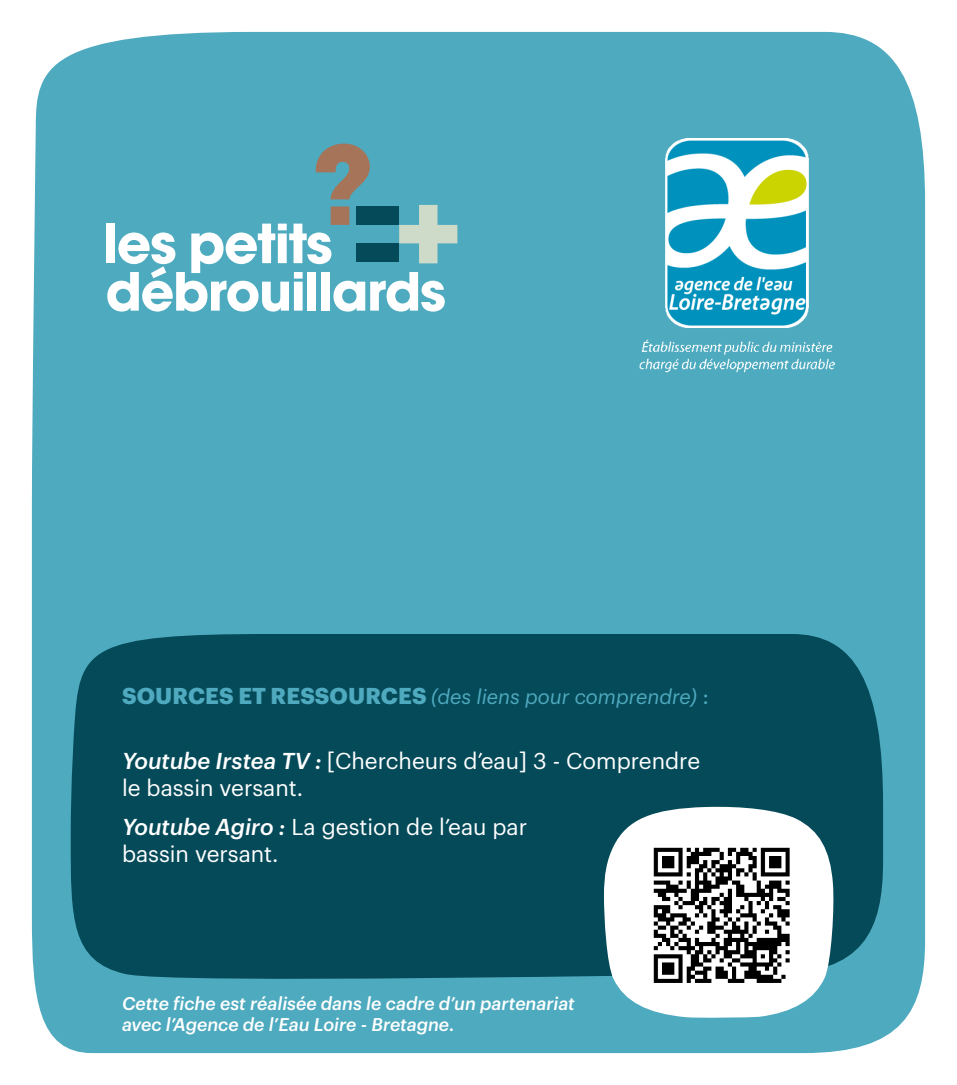
<style>
.page{position:relative;width:957px;height:1085px;background:#fff}
.page>*{position:absolute;margin:0;border:0;box-sizing:border-box;transform-origin:0 0}
.t1{font:22.5px/27px "Graphik";color:#fff}
.t2{font:italic 20.25px "Graphik";color:#4faabf}
.t3{font:italic 500 18px/21.6px "Graphik";color:#fff}
.s1{font-weight:700;font-style:normal;font-size:22.5px}
.s2{font-style:normal;font-size:22.5px}
.s3{font-weight:500;font-style:italic}
</style>
<div class="page">
<div style="left:32px;top:32px;width:893px;height:1020px;background:#4eaabf"></div>
<div style="left:71px;top:634px;width:812px;height:350px;background:#054a59"></div>
<svg style="left:604px;top:805px;width:230px;height:213px"></svg>
<div style="left:106px;top:223px;width:9px;height:40px;background:#fff"></div>
<svg style="left:107px;top:144px;width:350px;height:167px"></svg>
<div style="left:356px;top:206px;width:43px;height:19px;background:#054a59"></div>
<div style="left:356px;top:243px;width:43px;height:19px;background:#054a59"></div>
<img style="left:635px;top:139px;width:203px;height:238px">
<img style="left:645px;top:834px;width:154px;height:159px">
<p class="t2" style="left:122px;top:681px;width:588px"><span class="s1">SOURCES ET RESSOURCES</span> (des liens pour comprendre) <span class="s2">:</span></p>
<p class="t1" style="left:122px;top:745px;width:579px"><span class="s3">Youtube Irstea TV :</span> [Chercheurs d’eau] 3 - Comprendre le bassin versant.</p>
<p class="t1" style="left:122px;top:811px;width:407px"><span class="s3">Youtube Agiro :</span> La gestion de l’eau par bassin versant.</p>
<p class="t3" style="left:122px;top:990px;width:454px">Cette fiche est réalisée dans le cadre d’un partenariat avec l’Agence de l’Eau Loire - Bretagne.</p>
</div>
